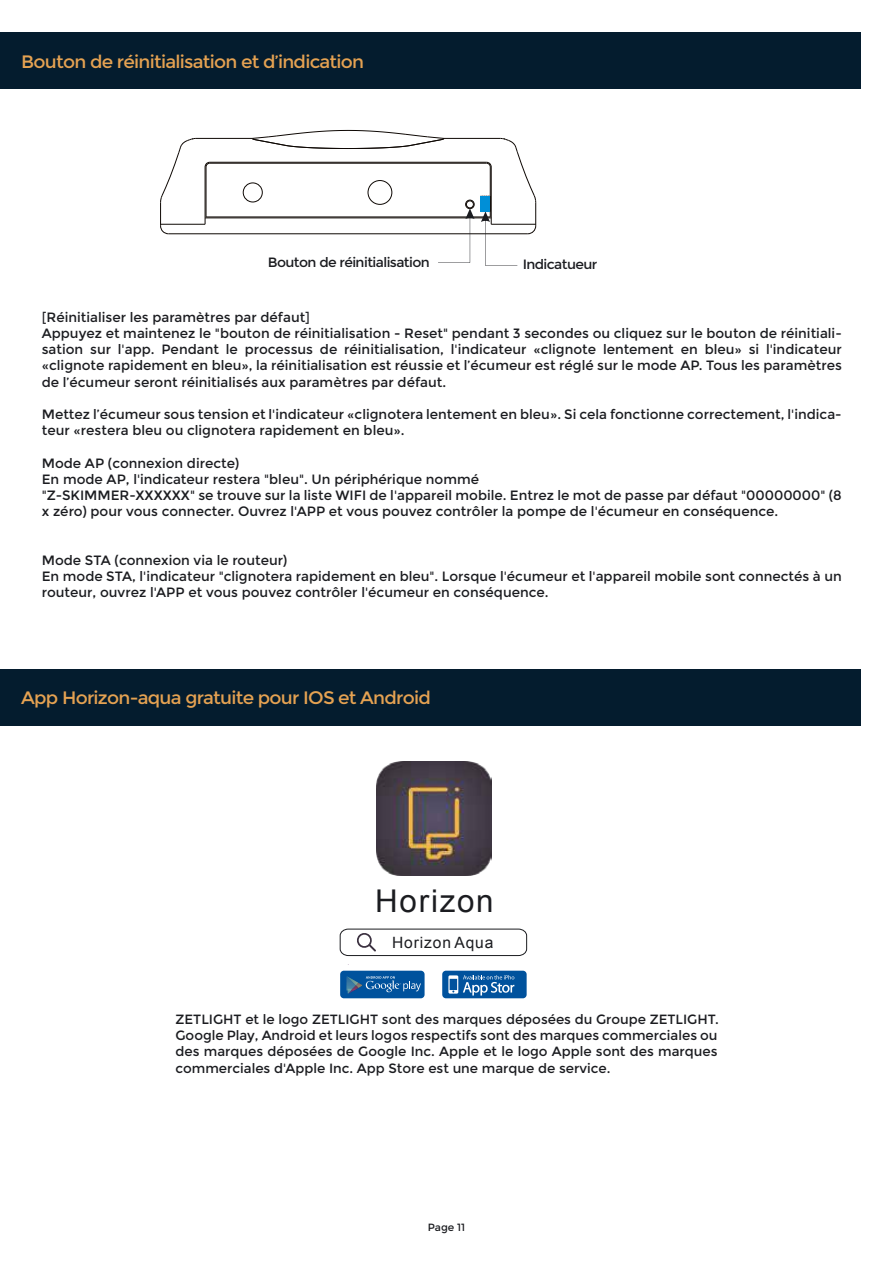
<style>
.page{position:relative;width:893px;height:1263px;background:#fff}
.page>*{position:absolute;margin:0;border:0;box-sizing:border-box;transform-origin:0 0}
.t1{font:31.35px "Arial";letter-spacing:.055em;color:#1b1c20}
.t2{font:18px "Montserrat";letter-spacing:-.04em;color:#e5a252}
.t3{font:15.6px "Arial";letter-spacing:.055em;color:#1b1c20}
.t4{font:13.5px/16.2px "Montserrat";color:#1b1c20}
.t5{font:13.5px "Montserrat";letter-spacing:-.04em;color:#1b1c20}
.t6{font:13.35px/16px "Montserrat";color:#1b1c20;text-align:justify}
.t7{font:10.5px "Montserrat";color:#1b1c20}
</style>
<div class="page">
<div style="left:0;top:33px;width:861px;height:56px;background:#041c2e"></div>
<div style="left:0;top:669px;width:861px;height:56px;background:#041c2e"></div>
<hr style="left:168px;top:234px;width:360px;height:1px;background:#0e0804">
<hr style="left:161px;top:224px;width:44px;height:1px;background:#0e0804">
<hr style="left:205px;top:218px;width:286px;height:1px;background:#0e0804">
<hr style="left:206px;top:217px;width:284px;height:1px;background:#0e0804">
<hr style="left:210px;top:163px;width:276px;height:1px;background:#0e0804">
<hr style="left:210px;top:162px;width:276px;height:1px;background:#0e0804">
<hr style="left:196px;top:138px;width:56px;height:1px;background:#0e0804">
<hr style="left:444px;top:138px;width:56px;height:1px;background:#0e0804">
<hr style="left:206px;top:167px;width:1px;height:50px;background:#0e0804">
<hr style="left:205px;top:167px;width:1px;height:57px;background:#0e0804">
<div style="left:465px;top:200px;width:9px;height:9px;border:1px solid #0e0804;border-radius:50%"></div>
<div style="left:466px;top:201px;width:8px;height:7px;border:1px solid #0e0804;border-radius:50%"></div>
<svg style="left:160px;top:138px;width:36px;height:96px"></svg>
<svg style="left:205px;top:162px;width:5px;height:5px"></svg>
<svg style="left:252px;top:130px;width:193px;height:19px"></svg>
<div style="left:243px;top:183px;width:19px;height:19px;border:1px solid #0e0804;border-radius:50%"></div>
<div style="left:368px;top:180px;width:24px;height:25px;border:1px solid #0e0804;border-radius:50%"></div>
<svg style="left:438px;top:208px;width:36px;height:55px"></svg>
<svg style="left:480px;top:138px;width:56px;height:128px"></svg>
<div style="left:481px;top:196px;width:9px;height:16px;background:#008fd7"></div>
<img style="left:377px;top:761px;width:114px;height:115px">
<div style="left:442px;top:971px;width:85px;height:27px;background:#00529d;border-radius:4px"></div>
<svg style="left:448px;top:975px;width:66px;height:20px"></svg>
<div style="left:340px;top:971px;width:85px;height:27px;background:#00529d;border-radius:4px"></div>
<svg style="left:346px;top:976px;width:10px;height:18px"></svg>
<svg style="left:366px;top:976px;width:55px;height:16px"></svg>
<svg style="left:339px;top:928px;width:188px;height:28px"></svg>
<h2 class="t2" style="left:21px;top:51px;width:344px">Bouton de réinitialisation et d’indication</h2>
<p class="t5" style="left:268px;top:254px;width:164px">Bouton de réinitialisation</p>
<p class="t5" style="left:523px;top:256px;width:76px">Indicatueur</p>
<p class="t4" style="left:42px;top:309px;width:802px">[Réinitialiser les paramètres par défaut]<br>Appuyez et maintenez le "bouton de réinitialisation - Reset" pendant 3 secondes ou cliquez sur le bouton de réinitiali&shy;sation sur l'app. Pendant le processus de réinitialisation, l'indicateur «clignote lentement en bleu» si l'indicateur «clignote rapidement en bleu», la réinitialisation est réussie et l’écumeur est réglé sur le mode AP. Tous les paramètres de l’écumeur seront réinitialisés aux paramètres par défaut.</p>
<p class="t4" style="left:42px;top:406px;width:801px">Mettez l’écumeur sous tension et l'indicateur «clignotera lentement en bleu». Si cela fonctionne correctement, l'indica&shy;teur «restera bleu ou clignotera rapidement en bleu».</p>
<p class="t4" style="left:42px;top:455px;width:801px">Mode AP (connexion directe)<br>En mode AP, l'indicateur restera "bleu". Un périphérique nommé<br>"Z-SKIMMER-XXXXXX" se trouve sur la liste WIFI de l'appareil mobile. Entrez le mot de passe par défaut "00000000" (8 x zéro) pour vous connecter. Ouvrez l'APP et vous pouvez contrôler la pompe de l'écumeur en conséquence.</p>
<p class="t4" style="left:42px;top:552px;width:801px">Mode STA (connexion via le routeur)<br>En mode STA, l'indicateur "clignotera rapidement en bleu". Lorsque l'écumeur et l'appareil mobile sont connectés à un routeur, ouvrez l'APP et vous pouvez contrôler l'écumeur en conséquence.</p>
<h2 class="t2" style="left:21px;top:687px;width:411px">App Horizon-aqua gratuite pour IOS et Android</h2>
<h1 class="t1" style="left:375px;top:880px;width:120px">Horizon</h1>
<p class="t3" style="left:392px;top:932px;width:103px">Horizon Aqua</p>
<p class="t6" style="left:175px;top:1012px;width:545px">ZETLIGHT et le logo ZETLIGHT sont des marques déposées du Groupe ZETLIGHT.<br>Google Play, Android et leurs logos respectifs sont des marques commerciales ou des marques déposées de Google Inc. Apple et le logo Apple sont des marques commerciales d'Apple Inc. App Store est une marque de service.</p>
<p class="t7" style="left:428px;top:1221px;width:39px">Page 11</p>
</div>
